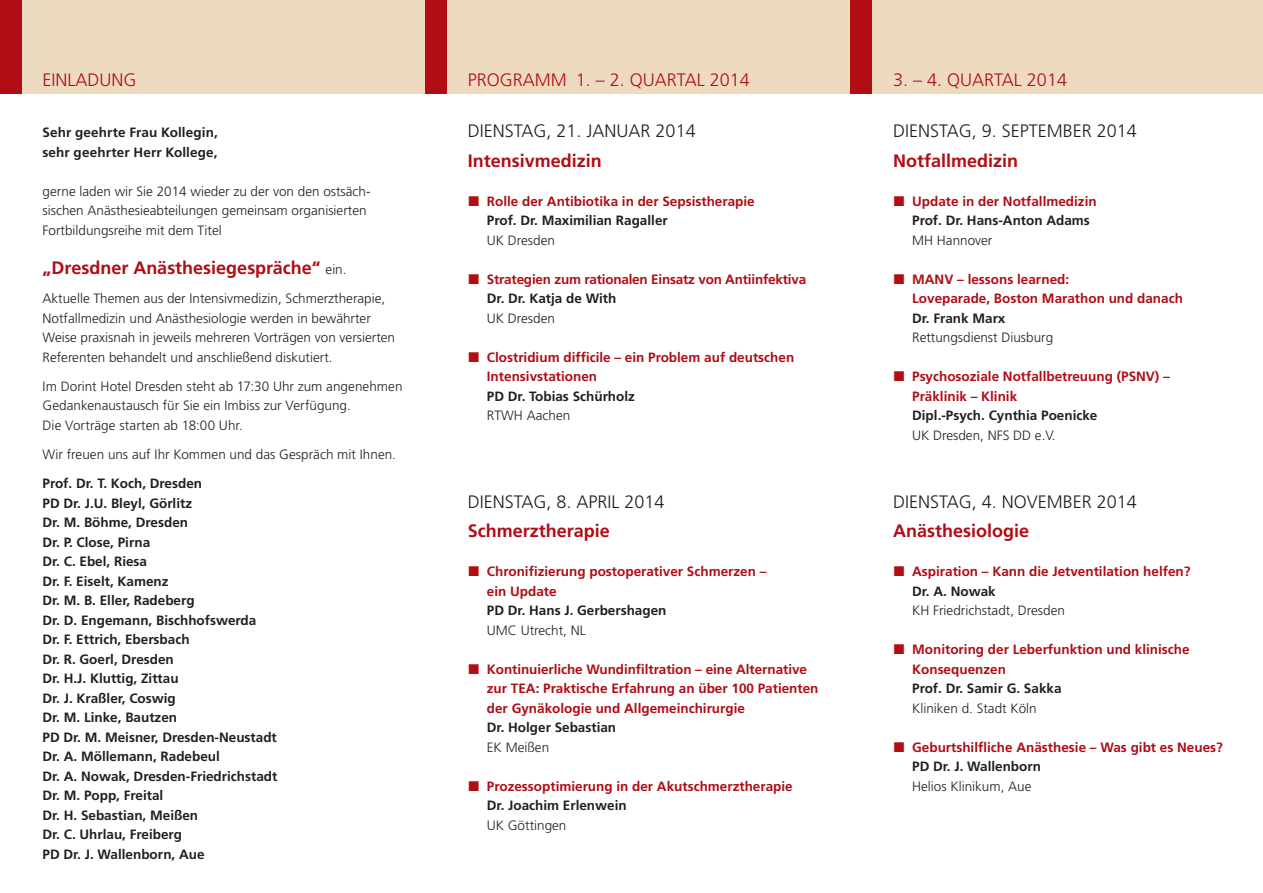
<style>
.page{position:relative;width:1263px;height:893px;background:#fff}
.page>*{position:absolute;margin:0;border:0;box-sizing:border-box;transform-origin:0 0}
.t1{font:700 18px "Frutiger LT";color:#b00d15}
.t2{font:300 18px "Frutiger LT";color:#231f20}
.t3{font:300 18px "Frutiger LT";color:#b00d15}
.t4{font:700 13.5px/19.5px "Frutiger LT";color:#231f20}
.t5{font:300 13.5px/19.5px "Frutiger LT";color:#231f20}
.t6{font:700 13.5px/19.5px "Frutiger LT";color:#b00d15}
.s1{font-weight:300;font-size:13.5px;color:#231f20}
</style>
<div class="page">
<div style="left:0;top:0;width:1263px;height:94px;background:#eedbbf"></div>
<div style="left:0;top:0;width:21px;height:94px;background:#b00d15"></div>
<div style="left:850px;top:0;width:22px;height:94px;background:#b00d15"></div>
<div style="left:425px;top:0;width:21px;height:94px;background:#b00d15"></div>
<h1 class="t3" style="left:43px;top:69px;width:96px">Einladung</h1>
<h1 class="t3" style="left:468px;top:69px;width:12px">PROGRAMM</h1>
<h1 class="t3" style="left:576px;top:69px;width:175px">1. – 2. Quartal 2014</h1>
<h1 class="t3" style="left:893px;top:69px;width:175px">3. – 4. Quartal 2014</h1>
<p class="t4" style="left:43px;top:123px;width:177px">Sehr geehrte Frau Kollegin, sehr geehrter Herr Kollege,</p>
<p class="t5" style="left:43px;top:182px;width:330px">gerne laden wir Sie 2014 wieder zu der von den ostsäch&shy;sischen Anästhesieabteilungen gemeinsam organisierten<br>Fortbildungsreihe mit dem Titel</p>
<h1 class="t1" style="left:43px;top:257px;width:305px">„Dresdner Anästhesiegespräche“ <span class="s1">ein.</span></h1>
<p class="t5" style="left:43px;top:289px;width:354px">Aktuelle Themen aus der Intensivmedizin, Schmerztherapie, Notfallmedizin und Anästhesiologie werden in bewährter Weise praxisnah in jeweils mehreren Vorträgen von versierten Referenten behandelt und anschließend diskutiert.</p>
<p class="t5" style="left:43px;top:377px;width:361px">I m Dorint Hotel Dresden steht ab 17:30 Uhr zum angenehmen<br>Gedankenaustausch für Sie ein I mbiss zur Verfügung.<br>Die Vorträge starten ab 18:00 Uhr.</p>
<p class="t5" style="left:43px;top:445px;width:355px">Wir freuen uns auf I hr Kommen und das Gespräch mit I hnen.</p>
<p class="t4" style="left:43px;top:474px;width:236px">Prof. Dr. T. Koch, Dresden<br>PD Dr. J.U. Bleyl, Görlitz<br>Dr. M. Böhme, Dresden<br>Dr. P. Close, Pirna<br>Dr. C. Ebel, Riesa<br>Dr. F. Eiselt, Kamenz<br>Dr. M. B. Eller, Radeberg<br>Dr. D. Engemann, Bischhofswerda<br>Dr. F. Ettrich, Ebersbach<br>Dr. R. Goerl, Dresden<br>Dr. H.J. Kluttig, Zittau<br>Dr. J. Kraßler, Coswig<br>Dr. M. Linke, Bautzen<br>PD Dr. M. Meisner, Dresden-Neustadt<br>Dr. A. Möllemann, Radebeul<br>Dr. A. Nowak, Dresden-Friedrichstadt<br>Dr. M. Popp, Freital<br>Dr. H. Sebastian, Meißen<br>Dr. C. Uhrlau, Freiberg<br>PD Dr. J. Wallenborn, Aue</p>
<h1 class="t2" style="left:468px;top:121px;width:229px">Dienstag, 21. Januar 2014</h1>
<h1 class="t1" style="left:468px;top:150px;width:136px">Intensivmedizin</h1>
<p class="t6" style="left:487px;top:191px;width:269px">Rolle der Antibiotika in der Sepsistherapie</p>
<p class="t4" style="left:487px;top:211px;width:182px">Prof. Dr. Maximilian Ragaller</p>
<p class="t5" style="left:487px;top:230px;width:70px">UK Dresden</p>
<p class="t6" style="left:487px;top:269px;width:321px">Strategien zum rationalen Einsatz von Antiinfektiva</p>
<p class="t4" style="left:487px;top:289px;width:131px">Dr. Dr. Katja de With</p>
<p class="t5" style="left:487px;top:308px;width:70px">UK Dresden</p>
<p class="t6" style="left:487px;top:347px;width:309px">Clostridium difficile – ein Problem auf deutschen<br>Intensivstationen</p>
<p class="t4" style="left:487px;top:386px;width:150px">PD Dr. Tobias Schürholz</p>
<p class="t5" style="left:468px;top:406px;width:13px">RT</p>
<p class="t5" style="left:501px;top:406px;width:71px">WH Aachen</p>
<h1 class="t2" style="left:468px;top:491px;width:198px">Dienstag, 8. April 2014</h1>
<h1 class="t1" style="left:468px;top:520px;width:144px">Schmerztherapie</h1>
<p class="t6" style="left:487px;top:562px;width:281px">Chronifizierung postoperativer Schmerzen – ein Update</p>
<p class="t4" style="left:487px;top:601px;width:181px">PD Dr. Hans J. Gerbershagen</p>
<p class="t5" style="left:487px;top:620px;width:92px">UM C Utrecht, NL</p>
<p class="t6" style="left:487px;top:659px;width:333px">Kontinuierliche Wundinfiltration – eine Alternative zur TEA: Praktische Erfahrung an über 100 Patienten der Gynäkologie und Allgemeinchirurgie</p>
<p class="t4" style="left:487px;top:718px;width:131px">Dr. Holger Sebastian</p>
<p class="t5" style="left:468px;top:737px;width:83px">E K Meißen</p>
<p class="t6" style="left:487px;top:776px;width:307px">Prozessoptimierung in der Akutschmerztherapie</p>
<p class="t4" style="left:487px;top:796px;width:141px">Dr. Joachim Erlenwein</p>
<p class="t5" style="left:487px;top:815px;width:81px">UK Göttingen</p>
<h1 class="t2" style="left:893px;top:121px;width:245px">Dienstag, 9. September 2014</h1>
<h1 class="t1" style="left:893px;top:150px;width:127px">Notfallmedizin</h1>
<p class="t6" style="left:912px;top:191px;width:186px">Update in der Notfallmedizin</p>
<p class="t4" style="left:912px;top:211px;width:179px">Prof. Dr. Hans-Anton Adams</p>
<p class="t5" style="left:893px;top:230px;width:101px">M H Hannover</p>
<p class="t6" style="left:912px;top:269px;width:272px">MANV – lessons learned:<br>Loveparade, Boston Marathon und danach</p>
<p class="t4" style="left:912px;top:308px;width:95px">Dr. Frank Marx</p>
<p class="t5" style="left:893px;top:328px;width:162px">Rettungsdienst Diusburg</p>
<p class="t6" style="left:912px;top:367px;width:259px">Psychosoziale Notfallbetreuung (PSNV) –<br>Präklinik – Klinik</p>
<p class="t4" style="left:912px;top:406px;width:187px">Dipl.-Psych. Cynthia Poenicke</p>
<p class="t5" style="left:912px;top:425px;width:145px">UK Dresden, NFS DD e.V.</p>
<h1 class="t2" style="left:893px;top:491px;width:245px">Dienstag, 4. November 2014</h1>
<h1 class="t1" style="left:893px;top:520px;width:138px">Anästhesiologie</h1>
<p class="t6" style="left:912px;top:562px;width:280px">Aspiration – Kann die Jetventilation helfen?</p>
<p class="t4" style="left:912px;top:581px;width:85px">Dr. A. Nowak</p>
<p class="t5" style="left:912px;top:601px;width:154px">KH Friedrichstadt, Dresden</p>
<p class="t6" style="left:912px;top:640px;width:279px">Monitoring der Leberfunktion und klinische<br>Konsequenzen</p>
<p class="t4" style="left:912px;top:679px;width:151px">Prof. Dr. Samir G. Sakka</p>
<p class="t5" style="left:912px;top:698px;width:126px">Kliniken d. Stadt Köln</p>
<p class="t6" style="left:912px;top:737px;width:312px">Geburtshilfliche Anästhesie – Was gibt es Neues?</p>
<p class="t4" style="left:912px;top:757px;width:131px">PD Dr. J. Wallenborn</p>
<p class="t5" style="left:912px;top:776px;width:121px">Helios Klinikum, Aue</p>
</div>
